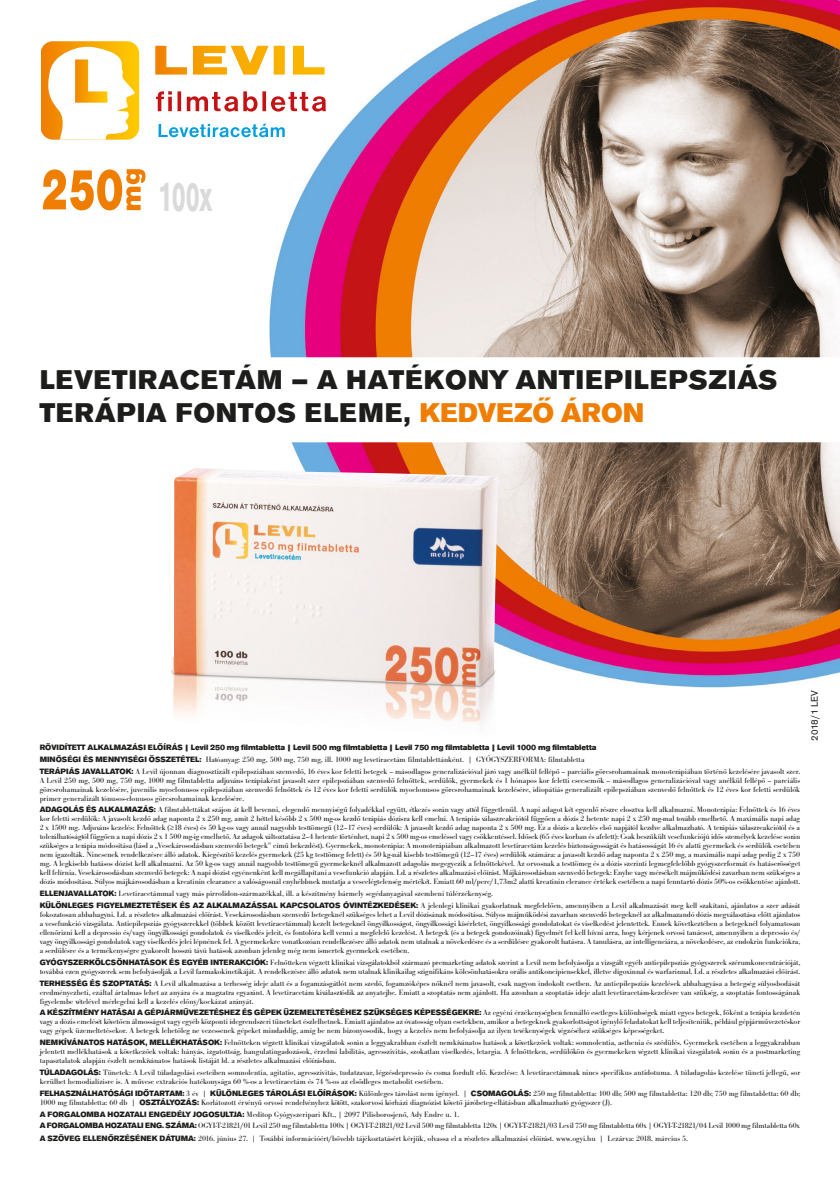
<style>
.page{position:relative;width:840px;height:1191px;background:#fff}
.page>*{position:absolute;margin:0;border:0;box-sizing:border-box;transform-origin:0 0}
.t1{font:700 44px "Accius TEE";color:#dadada;scale:.6 1}
.t2{font:28px/33.6px "Accius TEE Ultr";letter-spacing:.03em;color:#1d1d1b}
.t3{font:10px "Accius TEE";color:#1d1d1b}
.t4{font:8px/9px "Bodoni Ant TEE";color:#1d1d1b}
.t5{font:8px "Accius TEE Ultr";letter-spacing:-.01em;color:#1d1d1b}
.s1{color:#ef7d00}
.s2{font-family:"Accius TEE Ultr"}
</style>
<div class="page">
<img style="left:269px;top:0;width:570px;height:688px">
<svg style="left:155px;top:46px;width:169px;height:29px"></svg>
<svg style="left:156px;top:91px;width:170px;height:21px"></svg>
<svg style="left:158px;top:124px;width:126px;height:13px"></svg>
<svg style="left:41px;top:41px;width:98px;height:99px"></svg>
<svg style="left:43px;top:169px;width:102px;height:41px"></svg>
<svg style="left:269px;top:357px;width:570px;height:85px"></svg>
<img style="left:171px;top:468px;width:393px;height:255px">
<h1 class="t1" style="left:158px;top:171px;width:91px">100x</h1>
<h2 class="t2" style="left:40px;top:363px;width:739px">LEVETIRACETÁM – A HATÉKONY ANTIEPILEPSZIÁS<br>TERÁPIA FONTOS ELEME, <span class="s1">KEDVEZÕ ÁRON</span></h2>
<p class="t5" style="left:40px;top:742px;width:558px">RÖVIDÍTETT ALKALMAZÁSI ELÕÍRÁS | LEVIL 250 MG FILMTABLETTA | LEVIL 500 MG FILMTABLETTA | LEVIL 750 MG FILMTABLETTA | LEVIL 1000 MG FILMTABLETTA</p>
<p class="t4" style="left:40px;top:753px;width:761px;line-height:11.8px"><span class="s2">MINÕSÉGI ÉS MENNYISÉGI ÖSSZETÉTEL:</span> Hatóanyag: 250 mg, 500 mg, 750 mg, ill. 1000 mg levetiracetám filmtablettánként. | GYÓGYSZERFORMA: filmtabletta<br><span class="s2">TERÁPIÁS JAVALLATOK:</span> A Levil újonnan diagnosztizált epilepsziában szenvedõ, 16 éves kor feletti betegek – másodlagos generalizációval járó vagy anélkül fellépõ – parciális görcsrohamainak monoterápiában történõ kezelésére javasolt szer.</p>
<p class="t4" style="left:40px;top:775px;width:761px;text-align:justify">A Levil 250 mg, 500 mg, 750 mg, 1000 mg filmtabletta adjuváns terápiaként javasolt szer epilepsziában szenvedõ felnõttek, serdülõk, gyermekek és 1 hónapos kor feletti csecsemõk – másodlagos generalizációval vagy anélkül fellépõ – parciális görcsrohamainak kezelésére, juvenilis myoclonusos epilepsziában szenvedõ felnõttek és 12 éves kor feletti serdülõk myoclonusos görcsrohamainak kezelésére, idiopátiás generalizált epilepsziában szenvedõ felnõttek és 12 éves kor feletti serdülõk primer generalizált tónusos-clonusos görcsrohamainak kezelésére.</p>
<p class="t4" style="left:40px;top:805px;width:761px;text-align:justify"><span class="s2">ADAGOLÁS ÉS ALKALMAZÁS:</span> A filmtablettákat szájon át kell bevenni, elegendõ mennyiségû folyadékkal együtt, étkezés során vagy attól függetlenül. A napi adagot két egyenlõ részre elosztva kell alkalmazni. Monoterápia: Felnõttek és 16 éves kor feletti serdülõk: A javasolt kezdõ adag naponta 2 x 250 mg, amit 2 héttel késõbb 2 x 500 mg-os kezdõ terápiás dózisra kell emelni. A terápiás válaszreakciótól függõen a dózis 2 hetente napi 2 x 250 mg-mal tovább emelhetõ. A maximális napi adag 2 x 1500 mg. Adjuváns kezelés: Felnõttek (≥18 éves) és 50 kg-os vagy annál nagyobb testtömegû (12–17 éves) serdülõk: A javasolt kezdõ adag naponta 2 x 500 mg. Ez a dózis a kezelés elsõ napjától kezdve alkalmazható. A terápiás válaszreakciótól és a tolerálhatóságtól függõen a napi dózis 2 x 1 500 mg-ig emelhetõ. Az adagok változtatása 2–4 hetente történhet, napi 2 x 500 mg-os emeléssel vagy csökkentéssel. Idõsek (65 éves korban és afelett): Csak beszûkült vesefunkciójú idõs személyek kezelése során szükséges a terápia módosítása (lásd a „Vesekárosodásban szenvedõ betegek” címû bekezdést). Gyermekek, monoterápia: A monoterápiában alkalmazott levetiracetám kezelés biztonságosságát és hatásosságát 16 év alatti gyermekek és serdülõk esetében nem igazolták. Nincsenek rendelkezésre álló adatok. Kiegészítõ kezelés gyermekek (25 kg testtömeg felett) és 50 kg-nál kisebb testtömegû (12–17 éves) serdülõk számára: a javasolt kezdõ adag naponta 2 x 250 mg, a maximális napi adag pedig 2 x 750 mg. A legkisebb hatásos dózist kell alkalmazni. Az 50 kg-os vagy annál nagyobb testtömegû gyermekeknél alkalmazott adagolás megegyezik a felnõttekével. Az orvosnak a testtömeg és a dózis szerinti legmegfelelõbb gyógyszerformát és hatáserõsséget kell felírnia. Vesekárosodásban szenvedõ betegek: A napi dózist egyénenként kell megállapítani a vesefunkció alapján. Ld. a részletes alkalmazási elõírást. Májkárosodásban szenvedõ betegek: Enyhe vagy mérsékelt májmûködési zavarban nem szükséges a dózis módosítása. Súlyos májkárosodásban a kreatinin clearance a valóságosnál enyhébbnek mutatja a veseelégtelenség mértékét. Emiatt 60 ml/perc/1,73m2 alatti kreatinin clerance értékek esetében a napi fenntartó dózis 50%-os csökkentése ajánlott.</p>
<p class="t4" style="left:40px;top:888px;width:761px;line-height:11.8px"><span class="s2">ELLENJAVALLATOK:</span> Levetiracetámmal vagy más pirrolidon-származékkal, ill. a készítmény bármely segédanyagával szembeni túlérzékenység.<br><span class="s2">KÜLÖNLEGES FIGYELMEZTETÉSEK ÉS AZ ALKALMAZÁSSAL KAPCSOLATOS ÓVINTÉZKEDÉSEK:</span> A jelenlegi klinikai gyakorlatnak megfelelõen, amennyiben a Levil alkalmazását meg kell szakítani, ajánlatos a szer adását</p>
<p class="t4" style="left:40px;top:910px;width:761px;text-align:justify">fokozatosan abbahagyni. Ld. a részletes alkalmazási elõírást. Vesekárosodásban szenvedõ betegeknél szükséges lehet a Levil dózisának módosítása. Súlyos májmûködési zavarban szenvedõ betegeknél az alkalmazandó dózis megválasztása elõtt ajánlatos a vesefunkció vizsgálata. Antiepilepsziás gyógyszerekkel (többek között levetiracetámmal) kezelt betegeknél öngyilkosságot, öngyilkossági kísérletet, öngyilkossági gondolatokat és viselkedést jelentettek. Ennek következtében a betegeknél folyamatosan ellenõrizni kell a depressio és/vagy öngyilkossági gondolatok és viselkedés jeleit, és fontolóra kell venni a megfelelõ kezelést. A betegek (és a betegek gondozóinak) figyelmét fel kell hívni arra, hogy kérjenek orvosi tanácsot, amennyiben a depressio és/ vagy öngyilkossági gondolatok vagy viselkedés jelei lépnének fel. A gyermekekre vonatkozóan rendelkezésre álló adatok nem utalnak a növekedésre és a serdülésre gyakorolt hatásra. A tanulásra, az intelligenciára, a növekedésre, az endokrin funkciókra, a serdülésre és a termékenységre gyakorolt hosszú távú hatások azonban jelenleg még nem ismertek gyermekek esetében.</p>
<p class="t4" style="left:40px;top:958px;width:761px"><span class="s2">GYÓGYSZERKÖLCSÖNHATÁSOK ÉS EGYÉB INTERAKCIÓK:</span> Felnõtteken végzett klinikai vizsgálatokból származó premarketing adatok szerint a Levil nem befolyásolja a vizsgált egyéb antiepilepsziás gyógyszerek szérumkoncentrációját, továbbá ezen gyógyszerek sem befolyásolják a Levil farmakokinetikáját. A rendelkezésre álló adatok nem utalnak klinikailag szignifikáns kölcsönhatásokra orális antikoncipiensekkel, illetve digoxinnal és warfarinnal. Ld. a részletes alkalmazási elõírást.</p>
<p class="t4" style="left:40px;top:978px;width:761px;text-align:justify"><span class="s2">TERHESSÉG ÉS SZOPTATÁS:</span> A Levil alkalmazása a terhesség ideje alatt és a fogamzásgátlót nem szedõ, fogamzóképes nõknél nem javasolt, csak nagyon indokolt esetben. Az antiepilepsziás kezelések abbahagyása a betegség súlyosbodását eredményezheti, ezáltal ártalmas lehet az anyára és a magzatra egyaránt. A levetiracetám kiválasztódik az anyatejbe. Emiatt a szoptatás nem ajánlott. Ha azonban a szoptatás ideje alatt levetiracetám-kezelésre van szükség, a szoptatás fontosságának figyelembe vételével mérlegelni kell a kezelés elõny/kockázat arányát.</p>
<p class="t4" style="left:40px;top:1008px;width:761px;text-align:justify"><span class="s2">A KÉSZÍTMÉNY HATÁSAI A GÉPJÁRMÛVEZETÉSHEZ ÉS GÉPEK ÜZEMELTETÉSÉHEZ SZÜKSÉGES KÉPESSÉGEKRE:</span> Az egyéni érzékenységben fennálló esetleges különbségek miatt egyes betegek, fõként a terápia kezdetén vagy a dózis emelését követõen álmosságot vagy egyéb központi idegrendszeri tüneteket észlelhetnek. Emiatt ajánlatos az óvatosság olyan esetekben, amikor a betegeknek gyakorlottságot igénylõ feladatokat kell teljesíteniük, például gépjármûvezetéskor vagy gépek üzemeltetésekor. A betegek lehetõleg ne vezessenek gépeket mindaddig, amíg be nem bizonyosodik, hogy a kezelés nem befolyásolja az ilyen tevékenységek végzéséhez szükséges képességeket.</p>
<p class="t4" style="left:40px;top:1038px;width:761px;text-align:justify"><span class="s2">NEMKÍVÁNATOS HATÁSOK, MELLÉKHATÁSOK:</span> Felnõtteken végzett klinikai vizsgálatok során a leggyakrabban észlelt nemkívánatos hatások a következõek voltak: somnolentia, asthenia és szédülés. Gyermekek esetében a leggyakrabban jelentett mellékhatások a következõek voltak: hányás, izgatottság, hangulatingadozások, érzelmi labilitás, agresszivitás, szokatlan viselkedés, letargia. A felnõtteken, serdülõkön és gyermekeken végzett klinikai vizsgálatok során és a postmarketing tapasztalatok alapján észlelt nemkívánatos hatások listáját ld. a részletes alkalmazási elõírásban.</p>
<p class="t4" style="left:40px;top:1068px;width:761px"><span class="s2">TÚLADAGOLÁS:</span> Tünetek: A Levil túladagolási eseteiben somnolentia, agitatio, agresszivitás, tudatzavar, légzésdepressio és coma fordult elõ. Kezelése: A levetiracetámnak nincs specifikus antidotuma. A túladagolás kezelése tüneti jellegû, sor kerülhet hemodialízisre is. A mûvese extrakciós hatékonysága 60 %-os a levetiracetám és 74 %-os az elsõdleges metabolit esetében.</p>
<p class="t4" style="left:40px;top:1089px;width:761px"><span class="s2">FELHASZNÁLHATÓSÁGI IDÕTARTAM:</span> 3 év | <span class="s2">KÜLÖNLEGES TÁROLÁSI ELÕÍRÁSOK:</span> Különleges tárolást nem igényel. | <span class="s2">CSOMAGOLÁS:</span> 250 mg filmtabletta: 100 db; 500 mg filmtabletta: 120 db; 750 mg filmtabletta: 60 db;<br>1000 mg filmtabletta: 60 db | <span class="s2">OSZTÁLYOZÁS:</span> Korlátozott érvényû orvosi rendelvényhez kötött, szakorvosi kórházi diagnózist követõ járóbeteg-ellátásban alkalmazható gyógyszer (J).</p>
<p class="t4" style="left:40px;top:1108px;width:761px;line-height:12px"><span class="s2">A FORGALOMBA HOZATALI ENGEDÉLY JOGOSULTJA:</span> Meditop Gyógyszeripari Kft., | 2097 Pilisborosjenõ, Ady Endre u. 1.<br><span class="s2">A FORGALOMBA HOZATALI ENG. SZÁMA:</span> OGYI-T-21821/01 Levil 250 mg filmtabletta 100x | OGYI-T-21821/02 Levil 500 mg filmtabletta 120x | OGYI-T-21821/03 Levil 750 mg filmtabletta 60x | OGYI-T-21821/04 Levil 1000 mg filmtabletta 60x<br><span class="s2">A SZÖVEG ELLENÕRZÉSÉNEK DÁTUMA:</span> 2016. június 27. | További információért/bõvebb tájékoztatásért kérjük, olvassa el a részletes alkalmazási elõírást. www.ogyi.hu | Lezárva: 2018. március 5.</p>
<p class="t3" style="left:808px;top:741px;width:52px;rotate:-90deg">2018/1 Lev</p>
</div>
